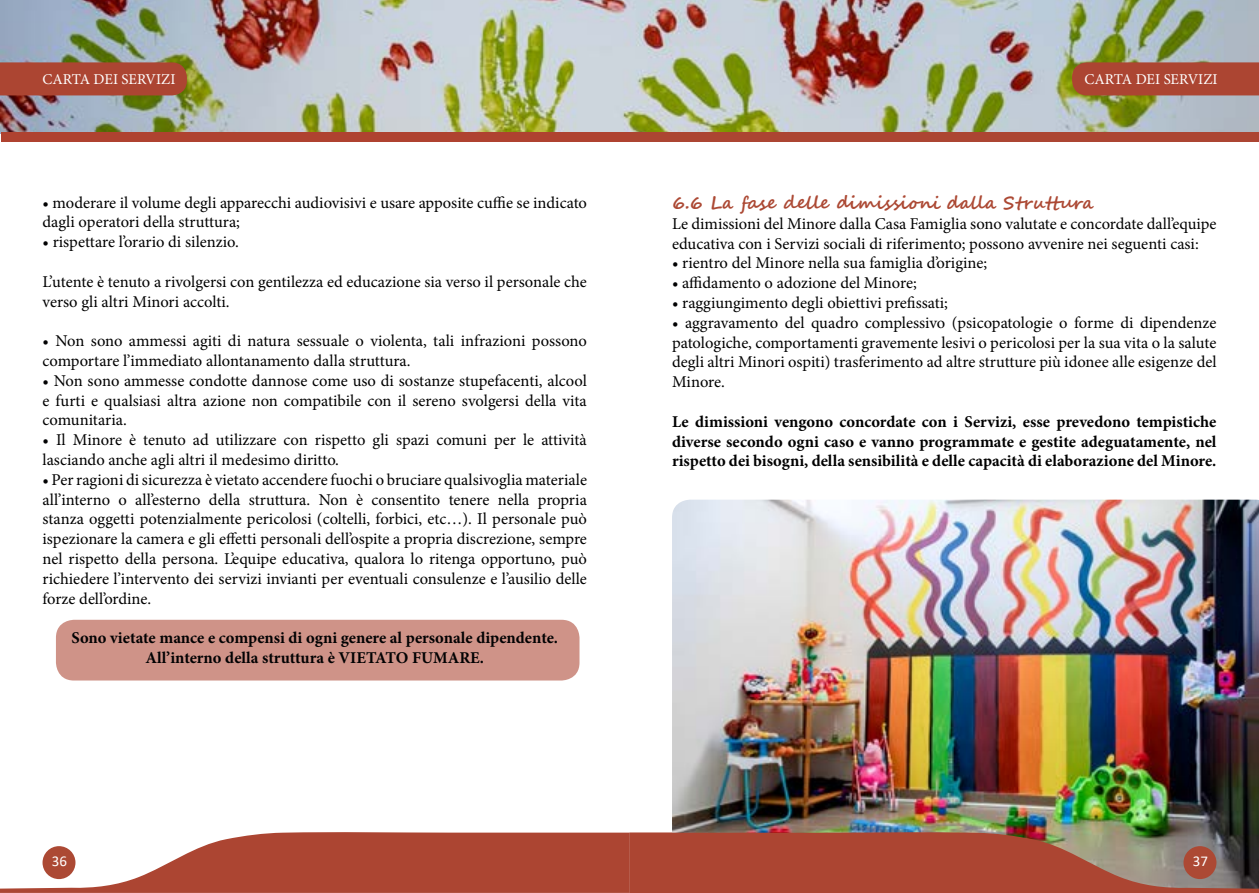
<style>
.page{position:relative;width:1259px;height:893px;background:#fff}
.page>*{position:absolute;margin:0;border:0;box-sizing:border-box;transform-origin:0 0}
.t1{font:700 18px "Segoe Script";color:#ac4934}
.t2{font:16.5px/19.8px "Minion Pro";color:#000}
.t3{font:700 16.5px/19.8px "Minion Pro";color:#000;text-align:justify}
.t4{font:700 16.5px/19.8px "Minion Pro";color:#020203;text-align:center}
.t5{font:15px "Minion Pro";color:#fff}
.t6{font:15px "Calibri";color:#fff}
.s1{color:#020203}
</style>
<div class="page">
<img style="left:0;top:0;width:1259px;height:134px">
<div style="left:1px;top:133px;width:628px;height:9px;background:#af4230"></div>
<div style="left:630px;top:133px;width:629px;height:9px;background:#ac4532"></div>
<div style="left:0;top:62px;width:187px;height:33px;background:#ac4532"></div>
<div style="left:1072px;top:62px;width:187px;height:33px;background:#ac4532"></div>
<img style="left:672px;top:500px;width:587px;height:331px">
<div style="left:56px;top:620px;width:523px;height:60px;background:#cf9388;border-radius:18px"></div>
<svg style="left:0;top:831px;width:1259px;height:62px;background:#b06353"></svg>
<p class="t5" style="left:43px;top:69px;width:134px">CARTA DEI SERVIZI</p>
<p class="t5" style="left:1084px;top:69px;width:134px">CARTA DEI SERVIZI</p>
<p class="t2" style="left:43px;top:192px;width:546px"><span class="s1">•</span> moderare il volume degli apparecchi audiovisivi e usare apposite cuffie se indicato dagli operatori della struttura;</p>
<p class="t2" style="left:43px;top:232px;width:198px"><span class="s1">•</span> rispettare l’orario di silenzio.</p>
<p class="t2" style="left:43px;top:272px;width:546px">L’utente è tenuto a rivolgersi con gentilezza ed educazione sia verso il personale che verso gli altri Minori accolti.</p>
<p class="t2" style="left:43px;top:331px;width:546px"><span class="s1">•</span> Non sono ammessi agiti di natura sessuale o violenta, tali infrazioni possono comportare l’immediato allontanamento dalla struttura.</p>
<p class="t2" style="left:43px;top:371px;width:546px;text-align:justify"><span class="s1">•</span> Non sono ammesse condotte dannose come uso di sostanze stupefacenti, alcool e furti e qualsiasi altra azione non compatibile con il sereno svolgersi della vita comunitaria.</p>
<p class="t2" style="left:43px;top:430px;width:546px"><span class="s1">•</span> Il Minore è tenuto ad utilizzare con rispetto gli spazi comuni per le attività lasciando anche agli altri il medesimo diritto.</p>
<p class="t2" style="left:43px;top:470px;width:546px;text-align:justify"><span class="s1">•</span> Per ragioni di sicurezza è vietato accendere fuochi o bruciare qualsivoglia materiale all’interno o all’esterno della struttura. Non è consentito tenere nella propria stanza oggetti potenzialmente pericolosi (coltelli, forbici, etc…). Il personale può ispezionare la camera e gli effetti personali dell’ospite a propria discrezione, sempre nel rispetto della persona. L’equipe educativa, qualora lo ritenga opportuno, può richiedere l’intervento dei servizi invianti per eventuali consulenze e l’ausilio delle forze dell’ordine.</p>
<p class="t4" style="left:71px;top:628px;width:488px">Sono vietate mance e compensi di ogni genere al personale dipendente.<br>All’interno della struttura è VIETATO FUMARE.</p>
<p class="t6" style="left:52px;top:850px;width:17px">36</p>
<p class="t1" style="left:672px;top:188px;width:423px">6.6 La fase delle dimissioni dalla Struttura</p>
<p class="t2" style="left:672px;top:214px;width:546px">Le dimissioni del Minore dalla Casa Famiglia sono valutate e concordate dall’equipe educativa con i Servizi sociali di riferimento; possono avvenire nei seguenti casi:</p>
<p class="t2" style="left:672px;top:253px;width:317px"><span class="s1">•</span> rientro del Minore nella sua famiglia d’origine;</p>
<p class="t2" style="left:672px;top:273px;width:246px"><span class="s1">•</span> affidamento o adozione del Minore;</p>
<p class="t2" style="left:672px;top:293px;width:277px"><span class="s1">•</span> raggiungimento degli obiettivi prefissati;</p>
<p class="t2" style="left:672px;top:313px;width:546px;text-align:justify"><span class="s1">•</span> aggravamento del quadro complessivo (psicopatologie o forme di dipendenze patologiche, comportamenti gravemente lesivi o pericolosi per la sua vita o la salute degli altri Minori ospiti) trasferimento ad altre strutture più idonee alle esigenze del Minore.</p>
<p class="t3" style="left:672px;top:411px;width:546px">Le dimissioni vengono concordate con i Servizi, esse prevedono tempistiche diverse secondo ogni caso e vanno programmate e gestite adeguatamente, nel rispetto dei bisogni, della sensibilità e delle capacità di elaborazione del Minore.</p>
<p class="t6" style="left:1192px;top:851px;width:17px">37</p>
</div>
